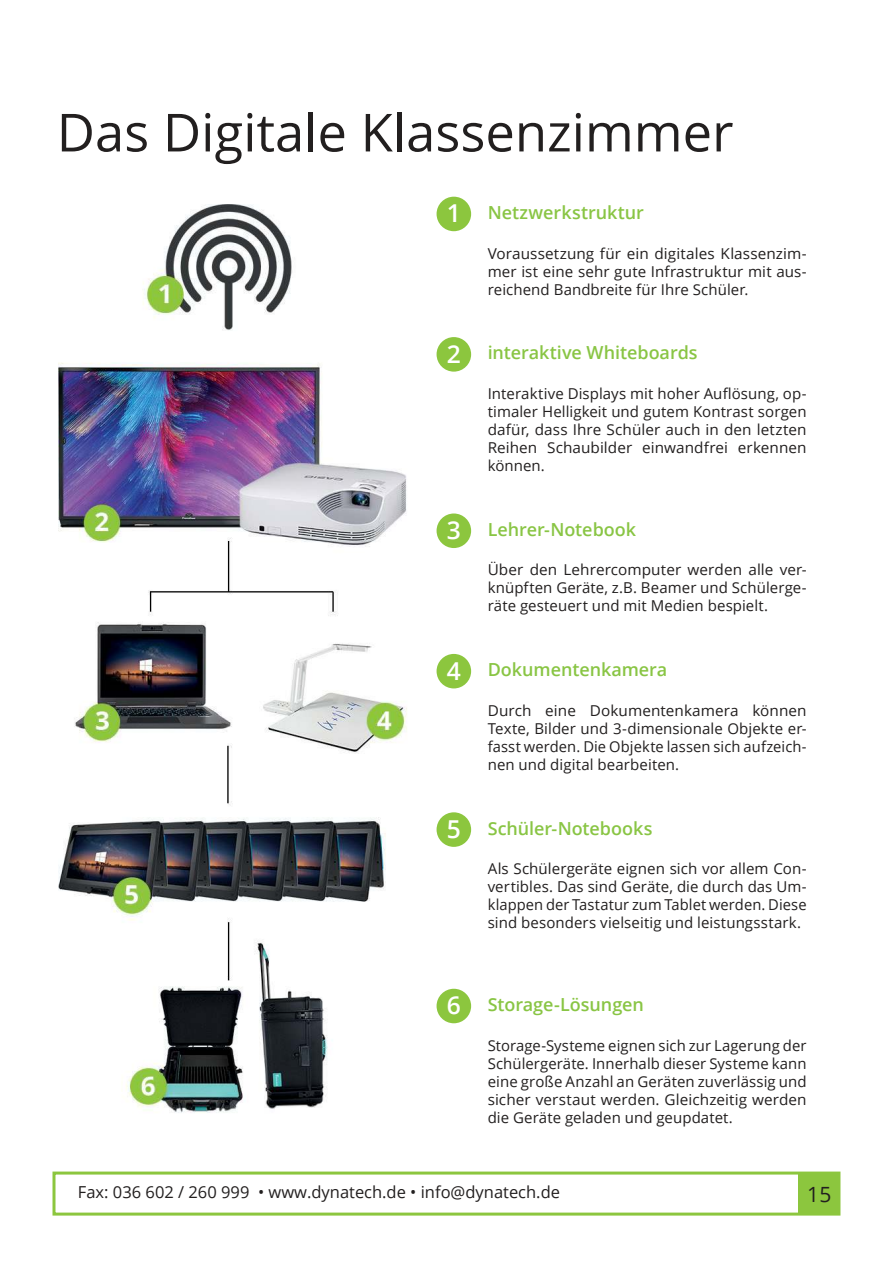
<style>
.page{position:relative;width:893px;height:1263px;background:#fff}
.page>*{position:absolute;margin:0;border:0;box-sizing:border-box;transform-origin:0 0}
.t1{font:52.5px "Open Sans";color:#221f1f}
.t2{font:600 24.75px "Open Sans";color:#fff}
.t3{font:21px "Open Sans";color:#221f1f}
.t4{font:600 18px "Open Sans";letter-spacing:-.005em;color:#89c544}
.t5{font:16.5px "Open Sans";color:#221f1f}
.t6{font:15px/18px "Open Sans";letter-spacing:.005em;color:#221f1f;text-align:justify}
</style>
<div class="page">
<div style="left:53px;top:1171px;width:787px;height:44px;border:3px solid #8cc63e"></div>
<div style="left:798px;top:1173px;width:41px;height:41px;background:#8cc63e"></div>
<img style="left:58px;top:204px;width:349px;height:909px">
<div style="left:437px;top:197px;width:34px;height:34px;background:#8cc63e;border-radius:50%"></div>
<div style="left:437px;top:337px;width:34px;height:35px;background:#8cc63e;border-radius:50%"></div>
<div style="left:437px;top:513px;width:34px;height:35px;background:#8cc63e;border-radius:50%"></div>
<div style="left:437px;top:654px;width:34px;height:34px;background:#8cc63e;border-radius:50%"></div>
<div style="left:437px;top:812px;width:34px;height:35px;background:#8cc63e;border-radius:50%"></div>
<div style="left:437px;top:989px;width:34px;height:34px;background:#8cc63e;border-radius:50%"></div>
<h1 class="t1" style="left:57px;top:111px;width:678px">Das Digitale Klassenzimmer</h1>
<h2 class="t2" style="left:447px;top:203px;width:16px">1</h2>
<p class="t4" style="left:488px;top:205px;width:158px">Netzwerkstruktur</p>
<p class="t6" style="left:488px;top:246px;width:320px">Voraussetzung für ein digitales Klassenzim&shy;mer ist eine sehr gute Infrastruktur mit aus&shy;reichend Bandbreite für Ihre Schüler.</p>
<h2 class="t2" style="left:447px;top:344px;width:16px">2</h2>
<p class="t4" style="left:488px;top:346px;width:212px">interaktive Whiteboards</p>
<p class="t6" style="left:488px;top:384px;width:320px">Interaktive Displays mit hoher Auflösung, op&shy;timaler Helligkeit und gutem Kontrast sorgen dafür, dass Ihre Schüler auch in den letzten Reihen Schaubilder einwandfrei erkennen können.</p>
<h2 class="t2" style="left:447px;top:520px;width:16px">3</h2>
<p class="t4" style="left:488px;top:522px;width:150px">Lehrer-Notebook</p>
<p class="t6" style="left:488px;top:562px;width:320px">Über den Lehrercomputer werden alle ver&shy;knüpften Geräte, z.B. Beamer und Schülerge&shy;räte gesteuert und mit Medien bespielt.</p>
<h2 class="t2" style="left:447px;top:661px;width:16px">4</h2>
<p class="t4" style="left:488px;top:662px;width:181px">Dokumentenkamera</p>
<p class="t6" style="left:488px;top:703px;width:320px">Durch eine Dokumentenkamera können Texte, Bilder und 3-dimensionale Objekte er&shy;fasst werden. Die Objekte lassen sich aufzeich&shy;nen und digital bearbeiten.</p>
<h2 class="t2" style="left:447px;top:819px;width:16px">5</h2>
<p class="t4" style="left:488px;top:821px;width:166px">Schüler-Notebooks</p>
<p class="t6" style="left:488px;top:861px;width:320px">Als Schülergeräte eignen sich vor allem Con&shy;vertibles. Das sind Geräte, die durch das Um&shy;klappen der Tastatur zum Tablet werden. Diese sind besonders vielseitig und leistungsstark.</p>
<h2 class="t2" style="left:447px;top:995px;width:16px">6</h2>
<p class="t4" style="left:488px;top:997px;width:158px">Storage-Lösungen</p>
<p class="t6" style="left:488px;top:1038px;width:320px">Storage-Systeme eignen sich zur Lagerung der Schülergeräte. Innerhalb dieser Systeme kann eine große Anzahl an Geräten zuverlässig und sicher verstaut werden. Gleichzeitig werden die Geräte geladen und geupdatet.</p>
<p class="t5" style="left:78px;top:1185px;width:484px">Fax: 036 602 / 260 999 • www.dynatech.de • info@dynatech.de</p>
<h3 class="t3" style="left:807px;top:1185px;width:26px">15</h3>
</div>
